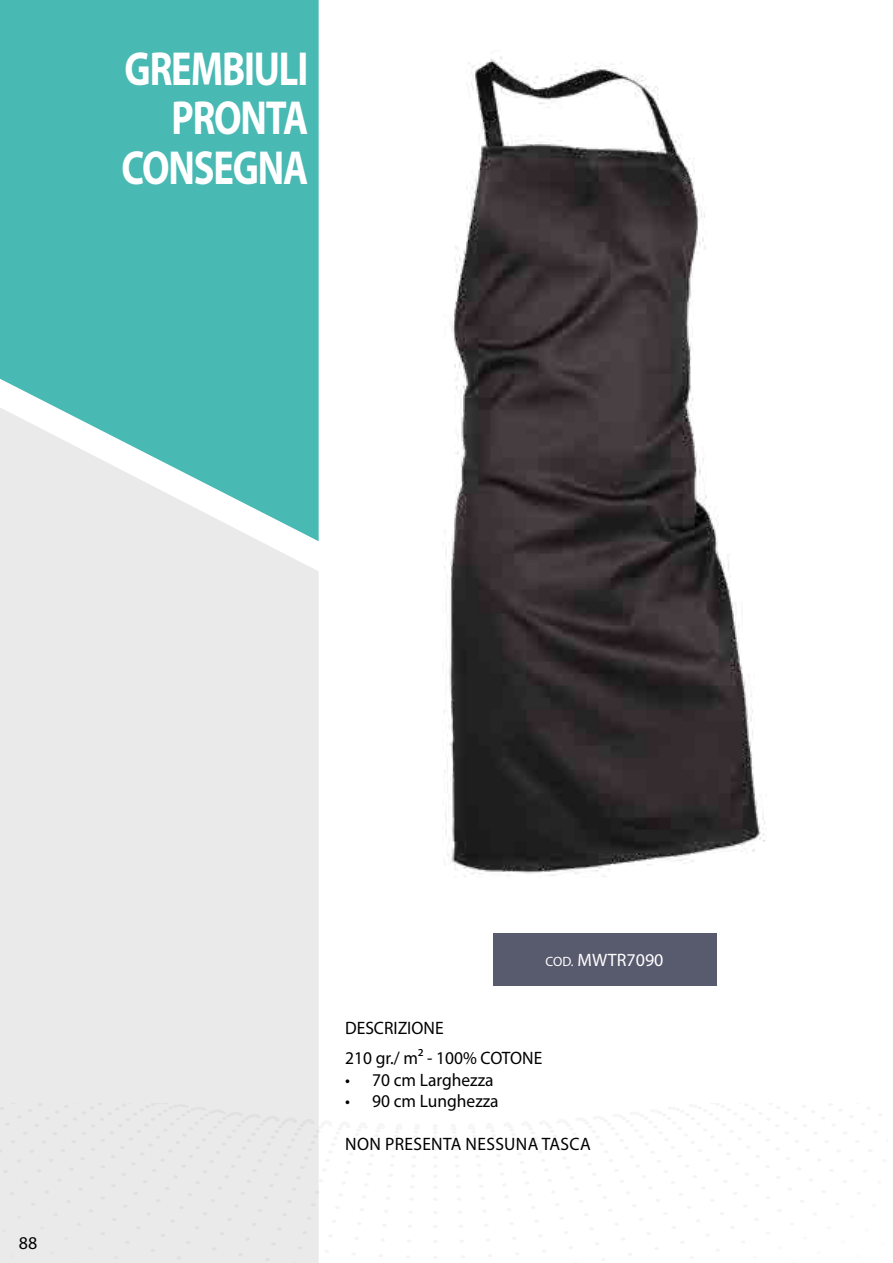
<style>
.page{position:relative;width:893px;height:1263px;background:#fff}
.page>*{position:absolute;margin:0;border:0;box-sizing:border-box;transform-origin:0 0}
.t1{font:700 48px/49.5px "Myriad Pro";letter-spacing:-.03em;color:#fff;text-align:right;scale:.8 1}
.t2{font:18px/30.2px "Myriad Pro";color:#000}
.t3{font:18px "Myriad Pro";letter-spacing:.02em;color:#000}
.t4{font:18px "Myriad Pro";color:#fff}
.s1{font-size:13.5px}
</style>
<div class="page">
<div style="left:0;top:541px;width:319px;height:562px;background:#eaeaea"></div>
<div style="left:0;top:1103px;width:319px;height:160px;background:#eaeaea"></div>
<img style="left:160px;top:1103px;width:91px;height:14px">
<svg style="left:0;top:0;width:319px;height:541px;background:#61c1bc"></svg>
<img style="left:444px;top:56px;width:321px;height:821px">
<div style="left:493px;top:933px;width:223px;height:52px;background:#585a6e"></div>
<h1 class="t1" style="left:121px;top:42px;width:235px">GREMBIULI<br>PRONTA<br>CONSEGNA</h1>
<p class="t2" style="left:19px;top:1227px;width:20px">88</p>
<p class="t4" style="left:546px;top:948px;width:119px"><span class="s1">COD.</span> MWTR7090</p>
<p class="t2" style="left:345px;top:1012px;width:199px">DESCRIZIONE<br>210 gr./ m2 - 100% COTONE</p>
<p class="t2" style="left:345px;top:1064px;width:150px">• 70 cm Larghezza</p>
<p class="t2" style="left:345px;top:1086px;width:155px">• 90 cm Lunghezza</p>
<p class="t3" style="left:345px;top:1133px;width:247px">NON PRESENTA NESSUNA TASCA</p>
</div>
